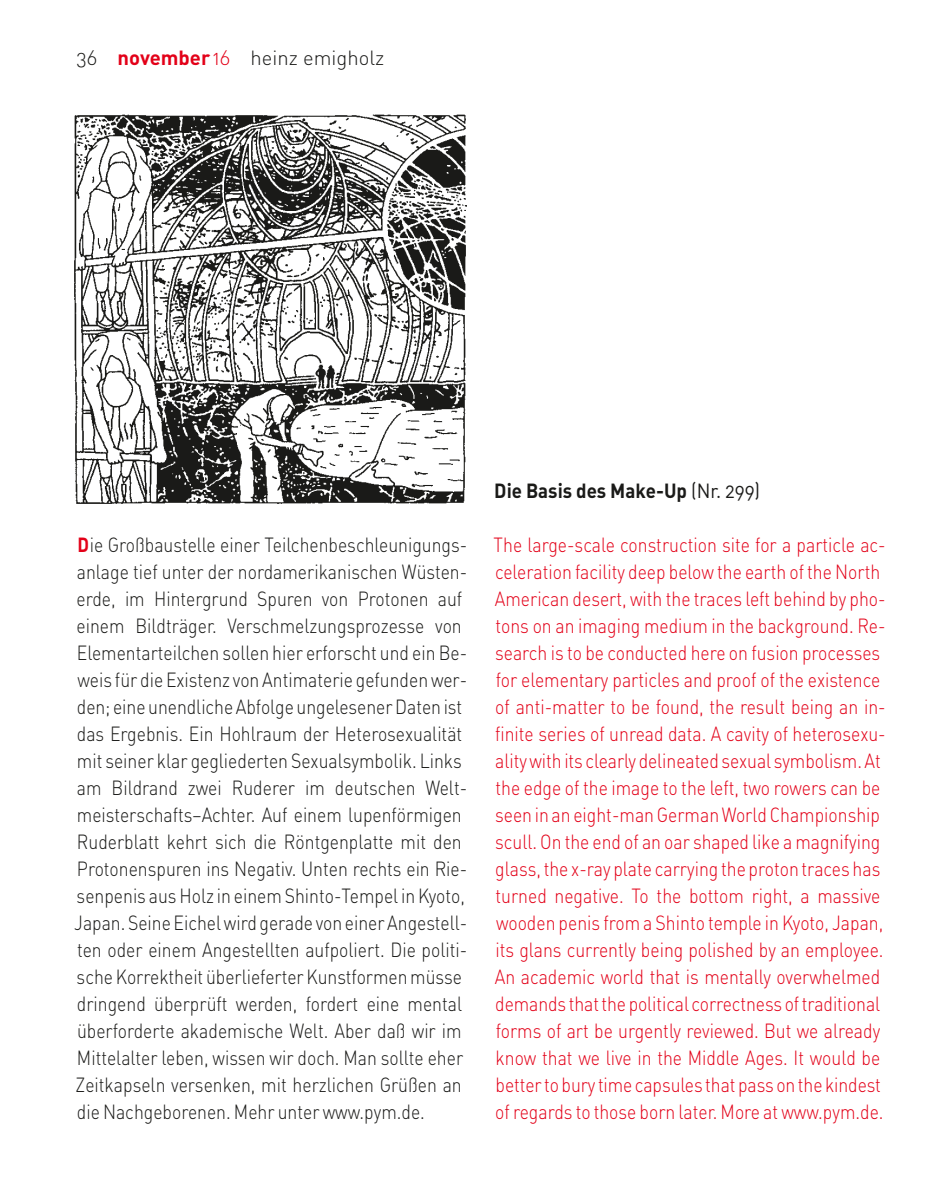
<style>
.page{position:relative;width:944px;height:1200px;background:#fff}
.page>*{position:absolute;margin:0;border:0;box-sizing:border-box;transform-origin:0 0}
.englisch_Brot_60_70{font:20.25px/27px "DIN Light Alternate";color:#e30018;scale:.87 1}
.Brot_1_60_70_80{font:20.25px/27px "DIN Light Alternate";color:#1a1a18;scale:.87 1}
.Ü_unhierarchisch{font:20.25px "DIN Bold Alternate";color:#1a1a18;scale:.92 1}
.Brot_1_60_70_80-2{font:20.25px "DIN Light Alternate";color:#1a1a18}
.s1{font-family:"DIN Bold Alternate";color:#e30018}
.s2{color:#e30018}
.s3{font-family:"DIN Regular Alternate"}
</style>
<div class="page">
<img style="left:74px;top:114px;width:393px;height:390px">
<p class="Brot_1_60_70_80-2" style="left:77px;top:44px;width:309px">36 <span class="s1">november</span> <span class="s2">16</span> heinz emigholz</p>
<h1 class="Ü_unhierarchisch" style="left:494px;top:476px;width:291px">Die Basis des Make-Up <span class="s3">(Nr. 299)</span></h1>
<p class="Brot_1_60_70_80" style="left:74px;top:530px;width:453px"><span class="s1">D</span>ie Großbaustelle einer Teilchenbeschleunigungs&shy;anlage tief unter der nordamerikanischen Wüsten&shy;erde, im Hintergrund Spuren von Protonen auf einem Bildträger. Verschmelzungsprozesse von Elementarteilchen sollen hier erforscht und ein Be&shy;weis für die Existenz von Antimaterie gefunden wer&shy;den; eine unendliche Abfolge ungelesener Daten ist das Ergebnis. Ein Hohlraum der Heterosexualität mit seiner klar gegliederten Sexualsymbolik. Links am Bildrand zwei Ruderer im deutschen Welt&shy;meisterschafts–Achter. Auf einem lupenförmigen Ruderblatt kehrt sich die Röntgenplatte mit den Protonenspuren ins Negativ. Unten rechts ein Rie&shy;senpenis aus Holz in einem Shinto-Tempel in Kyoto, Japan. Seine Eichel wird gerade von einer Angestell&shy;ten oder einem Angestellten aufpoliert. Die politi&shy;sche Korrektheit überlieferter Kunstformen müsse dringend überprüft werden, fordert eine mental überforderte akademische Welt. Aber daß wir im Mittelalter leben, wissen wir doch. Man sollte eher Zeitkapseln versenken, mit herzlichen Grüßen an die Nachgeborenen. Mehr unter www.pym.de.</p>
<p class="englisch_Brot_60_70" style="left:494px;top:530px;width:452px">The large-scale construction site for a particle ac&shy;celeration facility deep below the earth of the North American desert, with the traces left behind by pho&shy;tons on an imaging medium in the background. Re&shy;search is to be conducted here on fusion processes for elementary particles and proof of the existence of anti-matter to be found, the result being an in&shy;finite series of unread data. A cavity of heterosexu&shy;ality with its clearly delineated sexual symbolism. At the edge of the image to the left, two rowers can be seen in an eight-man German World Championship scull. On the end of an oar shaped like a magnifying glass, the x-ray plate carrying the proton traces has turned negative. To the bottom right, a massive wooden penis from a Shinto temple in Kyoto, Japan, its glans currently being polished by an employee.<br>An academic world that is mentally overwhelmed demands that the political correctness of traditional forms of art be urgently reviewed. But we already know that we live in the Middle Ages. It would be better to bury time capsules that pass on the kindest of regards to those born later. More at www.pym.de.</p>
</div>
